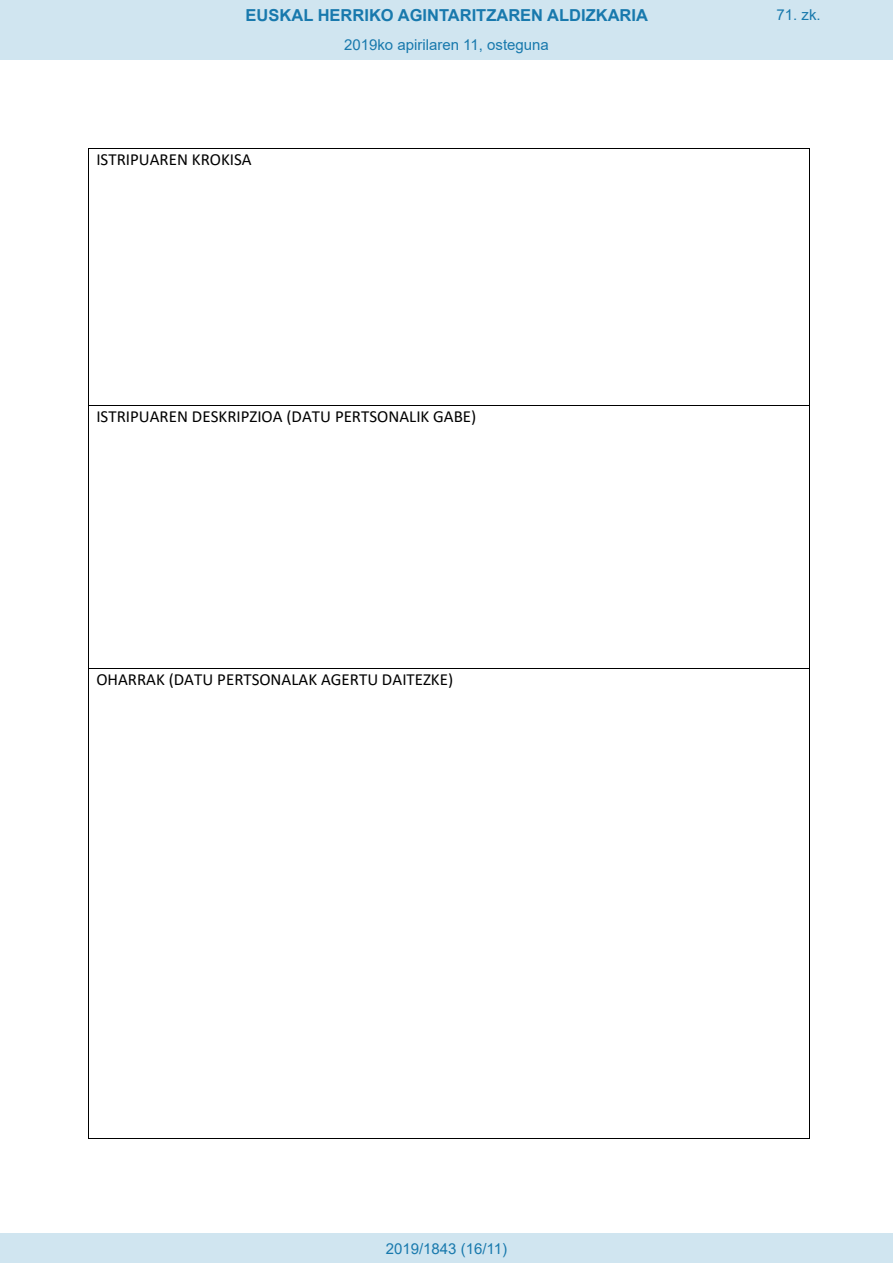
<style>
.page{position:relative;width:893px;height:1263px;background:#fff}
.page>*{position:absolute;margin:0;border:0;box-sizing:border-box;transform-origin:0 0}
.t1{font:16.95px "Calibri";color:#000}
.t2{font:700 16.5px "Arial";color:#1879ad}
.Paginacion_Centro{font:15px "Arial";color:#1879ad}
</style>
<div class="page">
<div style="left:0;top:0;width:893px;height:60px;background:#d0e5f0"></div>
<div style="left:0;top:1233px;width:893px;height:30px;background:#d0e5f0"></div>
<hr style="left:89px;top:148px;width:720px;height:1px;background:#000">
<hr style="left:88px;top:149px;width:1px;height:256px;background:#000">
<hr style="left:809px;top:149px;width:1px;height:256px;background:#000">
<hr style="left:89px;top:405px;width:720px;height:1px;background:#000">
<hr style="left:88px;top:405px;width:1px;height:263px;background:#000">
<hr style="left:809px;top:405px;width:1px;height:263px;background:#000">
<hr style="left:89px;top:668px;width:720px;height:1px;background:#000">
<hr style="left:88px;top:669px;width:1px;height:469px;background:#000">
<hr style="left:89px;top:1138px;width:720px;height:1px;background:#000">
<hr style="left:809px;top:669px;width:1px;height:469px;background:#000">
<p class="t2" style="left:246px;top:3px;width:404px">EUSKAL HERRIKO AGINTARITZAREN ALDIZKARIA</p>
<p class="t1" style="left:96px;top:148px;width:157px">ISTRIPUAREN KROKISA</p>
<p class="Paginacion_Centro" style="left:344px;top:35px;width:206px">2019ko apirilaren 11, osteguna</p>
<p class="t1" style="left:96px;top:404px;width:381px">ISTRIPUAREN DESKRIPZIOA (DATU PERTSONALIK GABE)</p>
<p class="t1" style="left:96px;top:668px;width:358px">OHARRAK (DATU PERTSONALAK AGERTU DAITEZKE)</p>
<p class="Paginacion_Centro" style="left:776px;top:5px;width:46px">71. zk.</p>
<p class="Paginacion_Centro" style="left:386px;top:1238px;width:123px">2019/1843 (16/11)</p>
</div>
